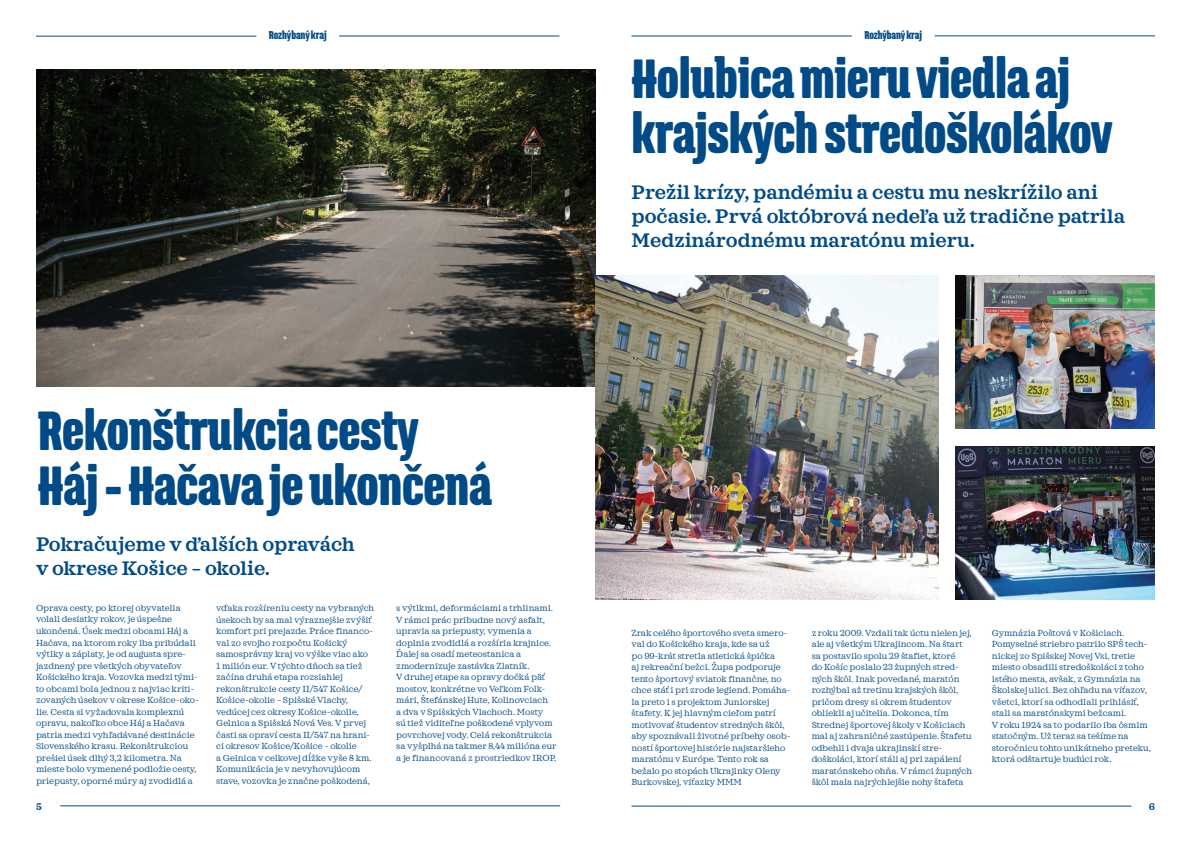
<style>
.page{position:relative;width:1191px;height:842px;background:#fff}
.page>*{position:absolute;margin:0;border:0;box-sizing:border-box;transform-origin:0 0}
.t1{font:900 48.8px/55px "Triump";letter-spacing:-.01em;color:#004b87;scale:.8 1}
.t2{font:600 20px/24px "Sagona";color:#004b87}
.t3{font:900 10px "Triump";letter-spacing:-.01em;color:#004b87;scale:.8 1}
.t4{font:700 10px "Sagona";color:#004b87}
.t5{font:9px/11.5px "Sagona";color:#004b87}
</style>
<div class="page">
<img style="left:36px;top:69px;width:559px;height:317px">
<img style="left:955px;top:276px;width:200px;height:153px">
<img style="left:955px;top:446px;width:200px;height:154px">
<img style="left:595px;top:276px;width:343px;height:324px">
<hr style="left:631px;top:806px;width:500px;height:1px;background:#004b87">
<hr style="left:60px;top:806px;width:500px;height:1px;background:#004b87">
<hr style="left:631px;top:36px;width:221px;height:1px;background:#004b87">
<hr style="left:934px;top:36px;width:221px;height:1px;background:#004b87">
<hr style="left:36px;top:36px;width:220px;height:1px;background:#004b87">
<hr style="left:339px;top:36px;width:220px;height:1px;background:#004b87">
<p class="t3" style="left:269px;top:28px;width:74px">Rozhýbaný kraj</p>
<h1 class="t1" style="left:38px;top:401px;width:569px">Rekonštrukcia cesty<br>Háj – Hačava je ukončená</h1>
<h2 class="t2" style="left:36px;top:532px;width:320px">Pokračujeme v ďalších opravách v okrese Košice – okolie.</h2>
<p class="t5" style="left:36px;top:602px;width:164px">Oprava cesty, po ktorej obyvatelia volali desiatky rokov, je úspešne ukončená. Úsek medzi obcami Háj a Hačava, na ktorom roky iba pribúdali výtlky a záplaty, je od augusta spre&shy;jazdnený pre všetkých obyvateľov Košického kraja. Vozovka medzi tými&shy;to obcami bola jednou z najviac kriti&shy;zovaných úsekov v okrese Košice-oko&shy;lie. Cesta si vyžadovala komplexnú opravu, nakoľko obce Háj a Hačava patria medzi vyhľadávané destinácie Slovenského krasu. Rekonštrukciou prešiel úsek dlhý 3,2 kilometra. Na mieste bolo vymenené podložie cesty, priepusty, oporné múry aj zvodidlá a</p>
<p class="t5" style="left:216px;top:602px;width:159px">vďaka rozšíreniu cesty na vybraných úsekoch by sa mal výraznejšie zvýšiť komfort pri prejazde. Práce financo&shy;val zo svojho rozpočtu Košický samosprávny kraj vo výške viac ako 1 milión eur. V týchto dňoch sa tiež začína druhá etapa rozsiahlej rekonštrukcie cesty II/547 Košice/ Košice-okolie – Spišské Vlachy, vedúcej cez okresy Košice-okolie, Gelnica a Spišská Nová Ves. V prvej časti sa opraví cesta II/547 na hrani&shy;ci okresov Košice/Košice – okolie<br>a Gelnica v celkovej dĺžke vyše 8 km.<br>Komunikácia je v nevyhovujúcom stave, vozovka je značne poškodená,</p>
<p class="t5" style="left:396px;top:602px;width:162px">s výtlkmi, deformáciami a trhlinami.<br>V rámci prác pribudne nový asfalt, upravia sa priepusty, vymenia a doplnia zvodidlá a rozšíria krajnice.<br>Ďalej sa osadí meteostanica a zmodernizuje zastávka Zlatník.<br>V druhej etape sa opravy dočká päť mostov, konkrétne vo Veľkom Folk&shy;mári, Štefánskej Hute, Kolinovciach<br>a dva v Spišských Vlachoch. Mosty<br>sú tiež viditeľne poškodené vplyvom povrchovej vody. Celá rekonštrukcia sa vyšplhá na takmer 8,44 milióna eur a je financovaná z prostriedkov IROP.</p>
<p class="t3" style="left:864px;top:28px;width:74px">Rozhýbaný kraj</p>
<h1 class="t1" style="left:631px;top:50px;width:603px">Holubica mieru viedla aj krajských stredoškolákov</h1>
<h2 class="t2" style="left:631px;top:180px;width:495px">Prežil krízy, pandémiu a cestu mu neskrížilo ani počasie. Prvá októbrová nedeľa už tradične patrila<br>Medzinárodnému maratónu mieru.</h2>
<p class="t5" style="left:631px;top:627px;width:160px">Zrak celého športového sveta smero&shy;val do Košického kraja, kde sa už<br>po 99-krát stretla atletická špička<br>aj rekreační bežci. Župa podporuje tento športový sviatok finančne, no chce stáť i pri zrode legiend. Pomáha&shy;la preto i s projektom Juniorskej štafety. K jej hlavným cieľom patrí motivovať študentov stredných škôl, aby spoznávali životné príbehy osob&shy;ností športovej histórie najstaršieho maratónu v Európe. Tento rok sa bežalo po stopách Ukrajinky Oleny Burkovskej, víťazky MMM</p>
<p class="t5" style="left:811px;top:627px;width:162px">z roku 2009. Vzdali tak úctu nielen jej, ale aj všetkým Ukrajincom. Na štart sa postavilo spolu 29 štafiet, ktoré<br>do Košíc poslalo 23 župných stred&shy;ných škôl. Inak povedané, maratón rozhýbal až tretinu krajských škôl, pričom dresy si okrem študentov obliekli aj učitelia. Dokonca, tím Strednej športovej školy v Košiciach mal aj zahraničné zastúpenie. Štafetu odbehli i dvaja ukrajinskí stre&shy;doškoláci, ktorí stáli aj pri zapálení maratónskeho ohňa. V rámci župných škôl mala najrýchlejšie nohy štafeta</p>
<p class="t5" style="left:991px;top:627px;width:161px">Gymnázia Poštová v Košiciach.<br>Pomyselné striebro patrilo SPŠ tech&shy;nickej zo Spišskej Novej Vsi, tretie miesto obsadili stredoškoláci z toho istého mesta, avšak, z Gymnázia na Školskej ulici. Bez ohľadu na víťazov, všetci, ktorí sa odhodlali prihlásiť, stali sa maratónskymi bežcami.<br>V roku 1924 sa to podarilo iba ôsmim statočným. Už teraz sa tešíme na storočnicu tohto unikátneho preteku, ktorá odštartuje budúci rok.</p>
<p class="t4" style="left:36px;top:800px;width:7px">5</p>
<p class="t4" style="left:1148px;top:800px;width:8px">6</p>
</div>
